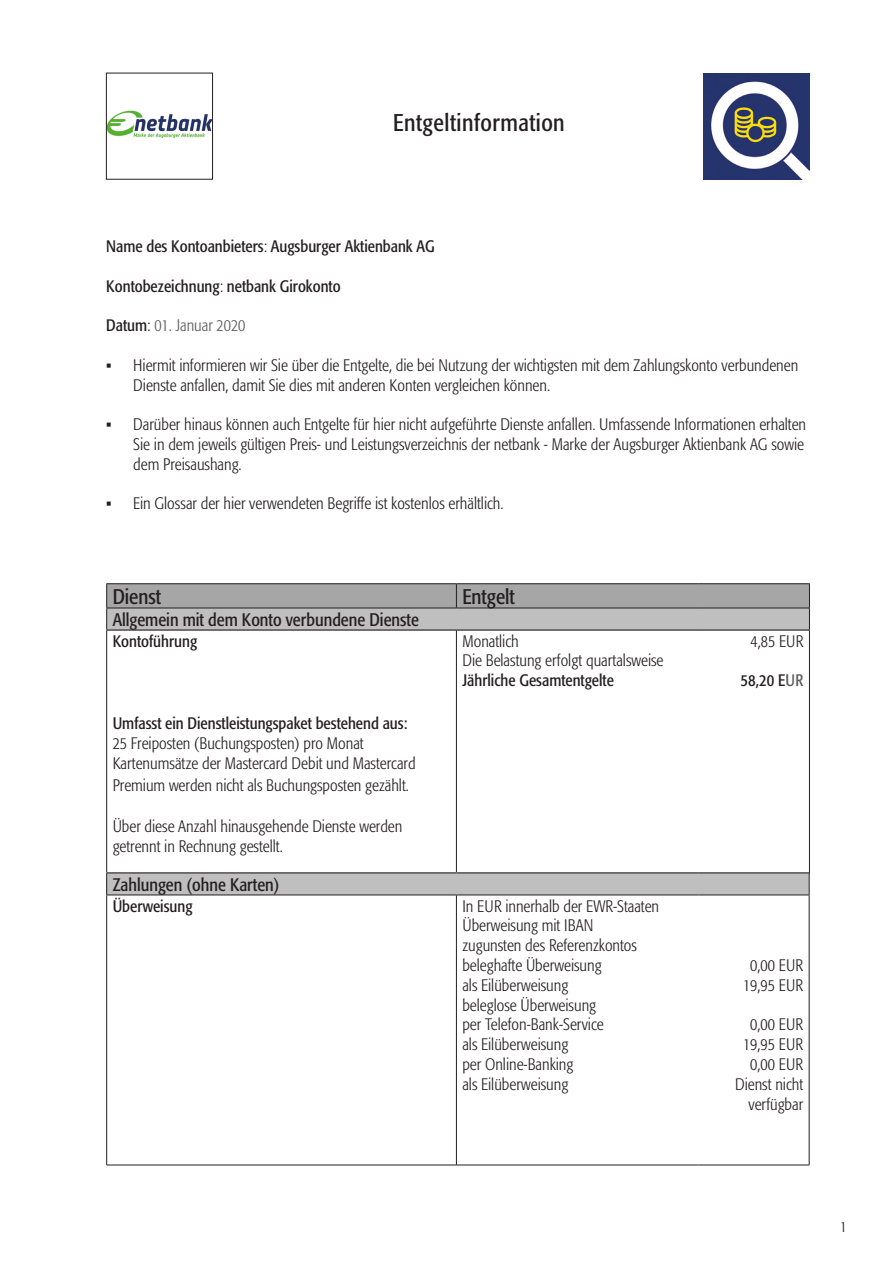
<style>
.page{position:relative;width:893px;height:1263px;background:#fff}
.page>*{position:absolute;margin:0;border:0;box-sizing:border-box;transform-origin:0 0}
.t1{font:condensed 24px "Formata BQ";letter-spacing:.02em;color:#231f20}
.t2{font:condensed 21px "Formata BQ";color:#231f20}
.t3{font:condensed 18px "Formata BQ";color:#231f20}
.t4{font:300 condensed 16.5px/19.8px "Formata BQ";color:#231f20}
.t5{font:condensed 16.5px "Formata BQ";color:#231f20}
.t6{font:300 condensed 16.5px/19.8px "Formata BQ";letter-spacing:.02em;color:#231f20;text-align:center}
.t7{font:300 condensed 16.5px "Formata BQ";color:#5a5a5a}
.t8{font:300 condensed 15px "Formata BQ";color:#231f20}
.s1{font-weight:300}
.s2{font-weight:400;color:#231f20}
.s3{color:#231f20}
.s4{font-weight:700}
.s5{color:#5a5a5a}
</style>
<div class="page">
<img style="left:703px;top:73px;width:106px;height:106px">
<img style="left:108px;top:110px;width:103px;height:28px">
<div style="left:106px;top:73px;width:107px;height:106px;border:1px solid #231f20"></div>
<hr style="left:106px;top:630px;width:1px;height:243px;background:#231f20">
<hr style="left:809px;top:630px;width:1px;height:243px;background:#231f20">
<hr style="left:456px;top:630px;width:1px;height:243px;background:#231f20">
<hr style="left:106px;top:630px;width:350px;height:1px;background:#231f20">
<hr style="left:456px;top:630px;width:243px;height:1px;background:#231f20">
<hr style="left:699px;top:630px;width:111px;height:1px;background:#231f20">
<hr style="left:106px;top:583px;width:350px;height:1px;background:#231f20">
<hr style="left:456px;top:583px;width:243px;height:1px;background:#231f20">
<hr style="left:699px;top:583px;width:111px;height:1px;background:#231f20">
<svg style="left:106px;top:584px;width:704px;height:46px;background:#adadad"></svg>
<hr style="left:106px;top:608px;width:350px;height:1px;background:#231f20">
<hr style="left:456px;top:608px;width:243px;height:1px;background:#231f20">
<hr style="left:699px;top:608px;width:111px;height:1px;background:#231f20">
<div style="left:107px;top:873px;width:702px;height:22px;background:#bfbfbf"></div>
<hr style="left:106px;top:895px;width:1px;height:270px;background:#231f20">
<hr style="left:809px;top:895px;width:1px;height:270px;background:#231f20">
<hr style="left:106px;top:1165px;width:350px;height:1px;background:#231f20">
<hr style="left:698px;top:1165px;width:111px;height:1px;background:#231f20">
<hr style="left:106px;top:872px;width:350px;height:1px;background:#231f20">
<svg style="left:106px;top:873px;width:1px;height:21px"></svg>
<hr style="left:456px;top:872px;width:242px;height:1px;background:#231f20">
<hr style="left:698px;top:872px;width:111px;height:1px;background:#231f20">
<svg style="left:809px;top:873px;width:1px;height:21px"></svg>
<hr style="left:106px;top:894px;width:350px;height:1px;background:#231f20">
<hr style="left:698px;top:894px;width:111px;height:1px;background:#231f20">
<hr style="left:456px;top:894px;width:242px;height:1px;background:#231f20">
<hr style="left:456px;top:895px;width:1px;height:270px;background:#231f20">
<hr style="left:456px;top:1165px;width:242px;height:1px;background:#231f20">
<p class="t1" style="left:393px;top:108px;width:173px">Entgeltinformation</p>
<p class="t5" style="left:106px;top:237px;width:330px">Name des Kontoanbieters<span class="s1">:</span> Augsburger Aktienbank AG</p>
<p class="t5" style="left:106px;top:276px;width:236px">Kontobezeichnung<span class="s1">:</span> netbank Girokonto</p>
<p class="t7" style="left:106px;top:316px;width:141px"><span class="s2">Datum</span><span class="s3">:</span> 01. Januar 2020</p>
<p class="t4" style="left:133px;top:355px;width:666px;text-indent:-27px"><span class="s4">•</span> Hiermit informieren wir Sie über die Entgelte, die bei Nutzung der wichtigsten mit dem Zahlungskonto verbundenen<br>Dienste anfallen, damit Sie dies mit anderen Konten vergleichen können.</p>
<p class="t4" style="left:133px;top:414px;width:674px;text-indent:-27px"><span class="s4">•</span> Darüber hinaus können auch Entgelte für hier nicht aufgeführte Dienste anfallen. Umfassende Informationen erhalten<br>Sie in dem jeweils gültigen Preis- und Leistungsverzeichnis der netbank - Marke der Augsburger Aktienbank AG sowie dem Preisaushang.</p>
<p class="t4" style="left:106px;top:494px;width:399px"><span class="s4">•</span> Ein Glossar der hier verwendeten Begriffe ist kostenlos erhältlich.</p>
<p class="t2" style="left:113px;top:584px;width:50px">Dienst</p>
<p class="t2" style="left:462px;top:584px;width:54px">Entgelt</p>
<p class="t3" style="left:113px;top:609px;width:308px">Allgemein mit dem Konto verbundene Dienste</p>
<p class="t5" style="left:113px;top:631px;width:86px">Kontoführung</p>
<p class="t4" style="left:462px;top:631px;width:203px">Monatlich<br>Die Belastung erfolgt quartalsweise</p>
<p class="t5" style="left:462px;top:671px;width:153px">Jährliche Gesamtentgelte</p>
<p class="t5" style="left:113px;top:714px;width:296px">Umfasst ein Dienstleistungspaket bestehend aus:</p>
<p class="t4" style="left:113px;top:733px;width:304px">25 Freiposten (Buchungsposten) pro Monat<br>Kartenumsätze der Mastercard Debit und Mastercard</p>
<p class="t4" style="left:113px;top:775px;width:298px">Premium werden nicht als Buchungsposten gezählt.</p>
<p class="t4" style="left:113px;top:816px;width:291px">Über diese Anzahl hinausgehende Dienste werden</p>
<p class="t4" style="left:113px;top:836px;width:172px">getrennt in Rechnung gestellt.</p>
<p class="t3" style="left:113px;top:874px;width:168px">Zahlungen (ohne Karten)</p>
<p class="t5" style="left:113px;top:896px;width:81px">Überweisung</p>
<p class="t4" style="left:462px;top:896px;width:198px">In EUR innerhalb der EWR-Staaten</p>
<p class="t4" style="left:462px;top:916px;width:176px">Überweisung mit IBAN zugunsten des Referenzkontos</p>
<p class="t4" style="left:462px;top:955px;width:141px">beleghafte Überweisung als Eilüberweisung</p>
<p class="t4" style="left:462px;top:995px;width:143px">beleglose Überweisung per Telefon-Bank-Service als Eilüberweisung</p>
<p class="t4" style="left:462px;top:1054px;width:112px">per Online-Banking als Eilüberweisung</p>
<p class="t4" style="left:750px;top:631px;width:54px">4,85 EUR</p>
<p class="t5" style="left:741px;top:671px;width:64px">58,20 E<span class="s5">UR</span></p>
<p class="t6" style="left:743px;top:955px;width:62px">0,00 EUR<br>19,95 EUR</p>
<p class="t6" style="left:743px;top:1015px;width:62px">0,00 EUR<br>19,95 EUR</p>
<p class="t4" style="left:735px;top:1054px;width:70px;text-align:right">0,00 EUR<br>Dienst nicht verfügbar</p>
<p class="t8" style="left:840px;top:1218px;width:8px">1</p>
</div>
